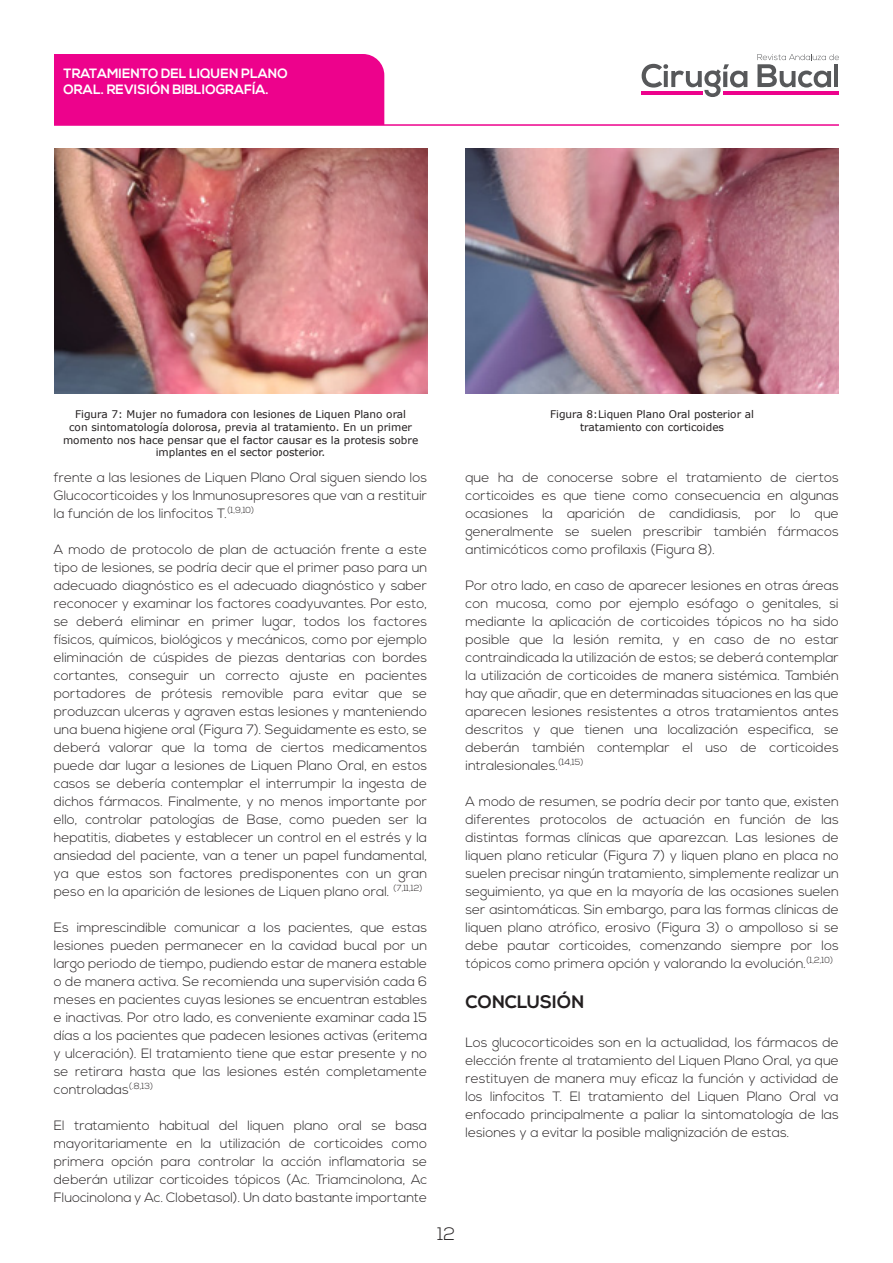
<style>
.page{position:relative;width:893px;height:1263px;background:#fff}
.page>*{position:absolute;margin:0;border:0;box-sizing:border-box;transform-origin:0 0}
.t1{font:700 18px "Nexa";color:#231f20}
.t2{font:300 18px "Nexa";color:#231f20}
.t3{font:300 13.5px/18px "Nexa";color:#231f20;text-align:justify}
.t4{font:700 13.5px/16.2px "Nexa";color:#fff}
.t5{font:10.5px/12.6px "Verdana";color:#231f20;text-align:center}
</style>
<div class="page">
<svg style="left:642px;top:63px;width:105px;height:34px"></svg>
<svg style="left:757px;top:54px;width:82px;height:34px"></svg>
<hr style="left:641px;top:91px;width:61px;height:4px;background:#ed028c">
<hr style="left:723px;top:91px;width:115px;height:4px;background:#ed028c">
<div style="left:54px;top:54px;width:330px;height:70px;background:#ed028c"></div>
<hr style="left:54px;top:124px;width:785px;height:2px;background:#ed028c">
<img style="left:54px;top:149px;width:373px;height:244px">
<img style="left:465px;top:149px;width:374px;height:244px">
<p class="t4" style="left:64px;top:66px;width:226px">TRATAMIENTO DEL LIQUEN PLANO<br>ORAL. REVISIÓN BIBLIOGRAFÍA.</p>
<p class="t5" style="left:63px;top:408px;width:357px">Figura 7: Mujer no fumadora con lesiones de Liquen Plano oral<br>con sintomatología dolorosa, previa al tratamiento. En un primer momento nos hace pensar que el factor causar es la protesis sobre implantes en el sector posterior.</p>
<p class="t5" style="left:550px;top:408px;width:205px">Figura 8:Liquen Plano Oral posterior al</p>
<p class="t5" style="left:580px;top:421px;width:145px">tratamiento con corticoides</p>
<p class="t3" style="left:54px;top:469px;width:375px">frente a las lesiones de Liquen Plano Oral siguen siendo los Glucocorticoides y los Inmunosupresores que van a restituir la función de los linfocitos T.<sup>(1,9,10)</sup></p>
<p class="t3" style="left:54px;top:541px;width:375px">A modo de protocolo de plan de actuación frente a este tipo de lesiones, se podría decir que el primer paso para un adecuado diagnóstico es el adecuado diagnóstico y saber reconocer y examinar los factores coadyuvantes. Por esto, se deberá eliminar en primer lugar, todos los factores físicos, químicos, biológicos y mecánicos, como por ejemplo eliminación de cúspides de piezas dentarias con bordes cortantes, conseguir un correcto ajuste en pacientes portadores de prótesis removible para evitar que se produzcan ulceras y agraven estas lesiones y manteniendo una buena higiene oral (Figura 7). Seguidamente es esto, se deberá valorar que la toma de ciertos medicamentos puede dar lugar a lesiones de Liquen Plano Oral, en estos casos se debería contemplar el interrumpir la ingesta de dichos fármacos. Finalmente, y no menos importante por ello, controlar patologías de Base, como pueden ser la hepatitis, diabetes y establecer un control en el estrés y la ansiedad del paciente, van a tener un papel fundamental, ya que estos son factores predisponentes con un gran peso en la aparición de lesiones de Liquen plano oral. <sup>(7,11,12)</sup></p>
<p class="t3" style="left:54px;top:919px;width:375px">Es imprescindible comunicar a los pacientes, que estas lesiones pueden permanecer en la cavidad bucal por un largo periodo de tiempo, pudiendo estar de manera estable o de manera activa. Se recomienda una supervisión cada 6 meses en pacientes cuyas lesiones se encuentran estables e inactivas. Por otro lado, es conveniente examinar cada 15 días a los pacientes que padecen lesiones activas (eritema y ulceración). El tratamiento tiene que estar presente y no se retirara hasta que las lesiones estén completamente controladas<sup>(.8,13)</sup></p>
<p class="t3" style="left:54px;top:1117px;width:375px">El tratamiento habitual del liquen plano oral se basa mayoritariamente en la utilización de corticoides como primera opción para controlar la acción inflamatoria se deberán utilizar corticoides tópicos (Ac. Triamcinolona, Ac Fluocinolona y Ac. Clobetasol). Un dato bastante importante</p>
<h1 class="t2" style="left:437px;top:1224px;width:19px">12</h1>
<p class="t3" style="left:465px;top:469px;width:375px">que ha de conocerse sobre el tratamiento de ciertos corticoides es que tiene como consecuencia en algunas ocasiones la aparición de candidiasis, por lo que generalmente se suelen prescribir también fármacos antimicóticos como profilaxis (Figura 8).</p>
<p class="t3" style="left:465px;top:577px;width:375px">Por otro lado, en caso de aparecer lesiones en otras áreas con mucosa, como por ejemplo esófago o genitales, si mediante la aplicación de corticoides tópicos no ha sido posible que la lesión remita, y en caso de no estar contraindicada la utilización de estos; se deberá contemplar la utilización de corticoides de manera sistémica. También hay que añadir, que en determinadas situaciones en las que aparecen lesiones resistentes a otros tratamientos antes descritos y que tienen una localización especifica, se deberán también contemplar el uso de corticoides intralesionales.<sup>(14,15)</sup></p>
<p class="t3" style="left:465px;top:793px;width:375px">A modo de resumen, se podría decir por tanto que, existen diferentes protocolos de actuación en función de las distintas formas clínicas que aparezcan. Las lesiones de liquen plano reticular (Figura 7) y liquen plano en placa no suelen precisar ningún tratamiento, simplemente realizar un seguimiento, ya que en la mayoría de las ocasiones suelen ser asintomáticas. Sin embargo, para las formas clínicas de liquen plano atrófico, erosivo (Figura 3) o ampolloso si se debe pautar corticoides, comenzando siempre por los tópicos como primera opción y valorando la evolución.<sup>(1,2,10)</sup></p>
<p class="t1" style="left:465px;top:991px;width:120px">CONCLUSIÓN</p>
<p class="t3" style="left:465px;top:1034px;width:375px">Los glucocorticoides son en la actualidad, los fármacos de elección frente al tratamiento del Liquen Plano Oral, ya que restituyen de manera muy eficaz la función y actividad de los linfocitos T. El tratamiento del Liquen Plano Oral va enfocado principalmente a paliar la sintomatología de las lesiones y a evitar la posible malignización de estas.</p>
</div>
